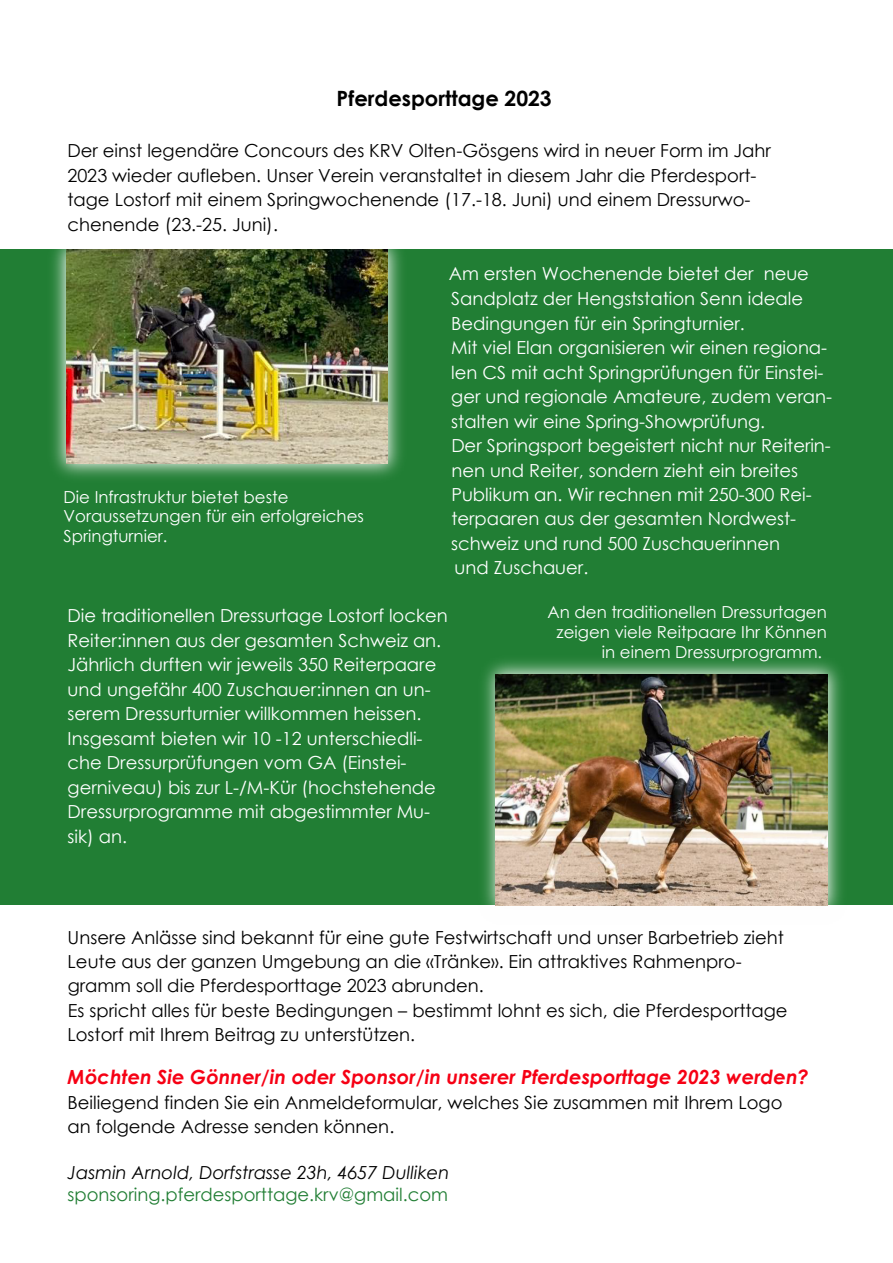
<style>
.page{position:relative;width:893px;height:1263px;background:#fff}
.page>*{position:absolute;margin:0;border:0;box-sizing:border-box;transform-origin:0 0}
.t1{font:700 21px "Century Gothic";color:#000}
.t2{font:italic 700 19.5px "Century Gothic";color:#f60014}
.t3{font:18px/24.6px "Century Gothic";color:#fff}
.t4{font:18px/24.5px "Century Gothic";color:#000}
.t5{font:italic 18px "Century Gothic";color:#000}
.t6{font:18px "Century Gothic";color:#217e34}
.t7{font:16.65px/20px "Century Gothic";color:#fff}
</style>
<div class="page">
<div style="left:0;top:250px;width:893px;height:655px;background:#217e34"></div>
<img style="left:483px;top:660px;width:359px;height:246px">
<img style="left:496px;top:674px;width:332px;height:231px">
<img style="left:43px;top:249px;width:369px;height:229px">
<img style="left:66px;top:250px;width:322px;height:213px">
<p class="t1" style="left:337px;top:83px;width:217px">Pferdesporttage 2023</p>
<p class="t4" style="left:67px;top:138px;width:705px">Der einst legendäre Concours des KRV Olten-Gösgens wird in neuer Form im Jahr 2023 wieder aufleben. Unser Verein veranstaltet in diesem Jahr die Pferdesport&shy;tage Lostorf mit einem Springwochenende (17.-18. Juni) und einem Dressurwo&shy;chenende (23.-25. Juni).</p>
<p class="t3" style="left:449px;top:261px;width:385px">Am ersten Wochenende bietet der neue Sandplatz der Hengststation Senn ideale Bedingungen für ein Springturnier.<br>Mit viel Elan organisieren wir einen regiona&shy;len CS mit acht Springprüfungen für Einstei&shy;ger und regionale Amateure, zudem veran&shy;stalten wir eine Spring-Showprüfung.<br>Der Springsport begeistert nicht nur Reiterin&shy;nen und Reiter, sondern zieht ein breites Publikum an. Wir rechnen mit 250-300 Rei&shy;terpaaren aus der gesamten Nordwest&shy;schweiz und rund 500 Zuschauerinnen<br>und Zuschauer.</p>
<p class="t3" style="left:68px;top:603px;width:382px">Die traditionellen Dressurtage Lostorf locken Reiter:innen aus der gesamten Schweiz an.<br>Jährlich durften wir jeweils 350 Reiterpaare und ungefähr 400 Zuschauer:innen an un&shy;serem Dressurturnier willkommen heissen.<br>Insgesamt bieten wir 10 -12 unterschiedli&shy;che Dressurprüfungen vom GA (Einstei&shy;gerniveau) bis zur L-/M-Kür (hochstehende Dressurprogramme mit abgestimmter Mu&shy;sik) an.</p>
<p class="t7" style="left:64px;top:486px;width:302px">Die Infrastruktur bietet beste<br>Voraussetzungen für ein erfolgreiches<br>Springturnier.</p>
<p class="t7" style="left:547px;top:602px;width:281px;text-align:right">An den traditionellen Dressurtagen zeigen viele Reitpaare Ihr Können in einem Dressurprogramm.</p>
<p class="t4" style="left:67px;top:925px;width:722px">Unsere Anlässe sind bekannt für eine gute Festwirtschaft und unser Barbetrieb zieht Leute aus der ganzen Umgebung an die «Tränke». Ein attraktives Rahmenpro&shy;gramm soll die Pferdesporttage 2023 abrunden.<br>Es spricht alles für beste Bedingungen – bestimmt lohnt es sich, die Pferdesporttage Lostorf mit Ihrem Beitrag zu unterstützen.</p>
<p class="t2" style="left:67px;top:1062px;width:743px">Möchten Sie Gönner/in oder Sponsor/in unserer Pferdesporttage 2023 werden?</p>
<p class="t4" style="left:67px;top:1089px;width:717px">Beiliegend finden Sie ein Anmeldeformular, welches Sie zusammen mit Ihrem Logo an folgende Adresse senden können.</p>
<p class="t5" style="left:68px;top:1160px;width:383px">Jasmin Arnold, Dorfstrasse 23h, 4657 Dulliken</p>
<p class="t6" style="left:68px;top:1181px;width:382px">sponsoring.pferdesporttage.krv@gmail.com</p>
</div>
